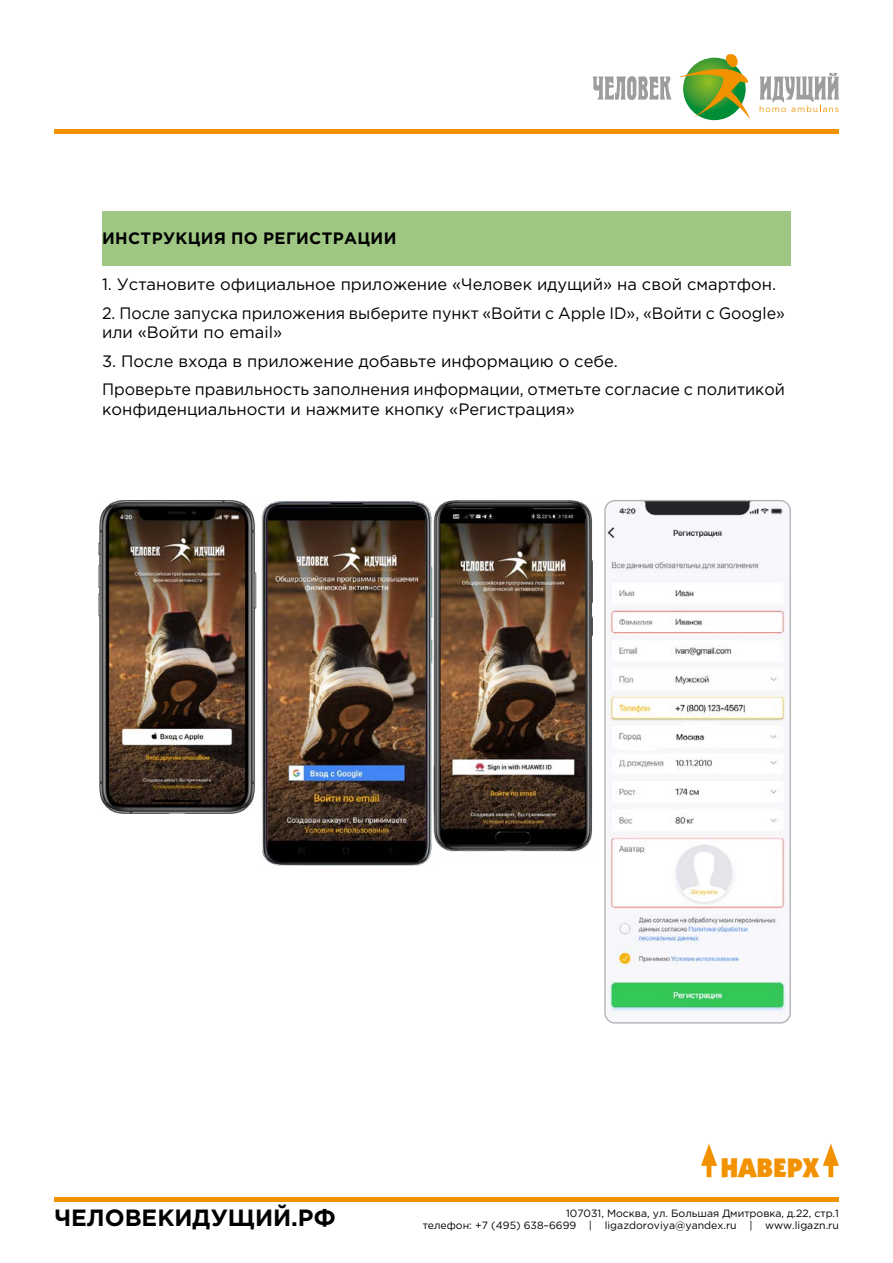
<style>
.page{position:relative;width:893px;height:1263px;background:#fff}
.page>*{position:absolute;margin:0;border:0;box-sizing:border-box;transform-origin:0 0}
.t1{font:27px "Kabel Ultra C";color:#f39200}
.t2{font:700 23.55px "Gotham Pro";color:#000}
.t3{font:16.5px/19.8px "Gotham Pro";color:#000}
.t4{font:700 16.5px "Gotham Pro";letter-spacing:.02em;color:#000}
.t5{font:10.5px/12.6px "Gotham Pro";color:#000;text-align:right}
</style>
<div class="page">
<svg style="left:593px;top:76px;width:78px;height:24px"></svg>
<svg style="left:679px;top:54px;width:71px;height:65px"></svg>
<svg style="left:760px;top:73px;width:79px;height:39px"></svg>
<hr style="left:54px;top:130px;width:785px;height:4px;background:#f39200">
<hr style="left:54px;top:1197px;width:785px;height:4px;background:#f39200">
<hr style="left:707px;top:1157px;width:4px;height:20px;background:#f39200">
<svg style="left:701px;top:1144px;width:16px;height:22px"></svg>
<div style="left:828px;top:1157px;width:5px;height:20px;background:#f39200"></div>
<svg style="left:823px;top:1144px;width:16px;height:22px"></svg>
<div style="left:102px;top:211px;width:689px;height:54px;background:#9fc783"></div>
<img style="left:98px;top:500px;width:159px;height:314px">
<img style="left:261px;top:501px;width:173px;height:365px">
<img style="left:606px;top:502px;width:184px;height:521px">
<div style="left:604px;top:500px;width:187px;height:523px;border:1px solid #b3b2b2;border-radius:10px"></div>
<img style="left:434px;top:500px;width:159px;height:266px">
<img style="left:441px;top:509px;width:144px;height:257px">
<img style="left:434px;top:766px;width:159px;height:86px">
<img style="left:268px;top:508px;width:157px;height:350px">
<p class="t4" style="left:102px;top:229px;width:296px">ИНСТРУКЦИЯ ПО РЕГИСТРАЦИИ</p>
<p class="t3" style="left:102px;top:274px;width:676px">1. Установите официальное приложение «Человек идущий» на свой смартфон.</p>
<p class="t3" style="left:102px;top:303px;width:684px">2. После запуска приложения выберите пункт «Войти c Apple ID», «Войти с Google» или «Войти по email»</p>
<p class="t3" style="left:102px;top:347px;width:684px;line-height:28.3px">3. После входа в приложение добавьте информацию о себе.<br>Проверьте правильность заполнения информации, отметьте согласие с политикой</p>
<p class="t3" style="left:102px;top:399px;width:474px">конфиденциальности и нажмите кнопку «Регистрация»</p>
<h1 class="t1" style="left:721px;top:1152px;width:100px">НАВЕРХ</h1>
<h2 class="t2" style="left:54px;top:1204px;width:283px">ЧЕЛОВЕКИДУЩИЙ.РФ</h2>
<p class="t5" style="left:423px;top:1206px;width:418px">107031, Москва, ул. Большая Дмитровка, д.22, стр.1<br>телефон: +7 (495) 638–6699 | ligazdoroviya@yandex.ru | www.ligazn.ru</p>
</div>
